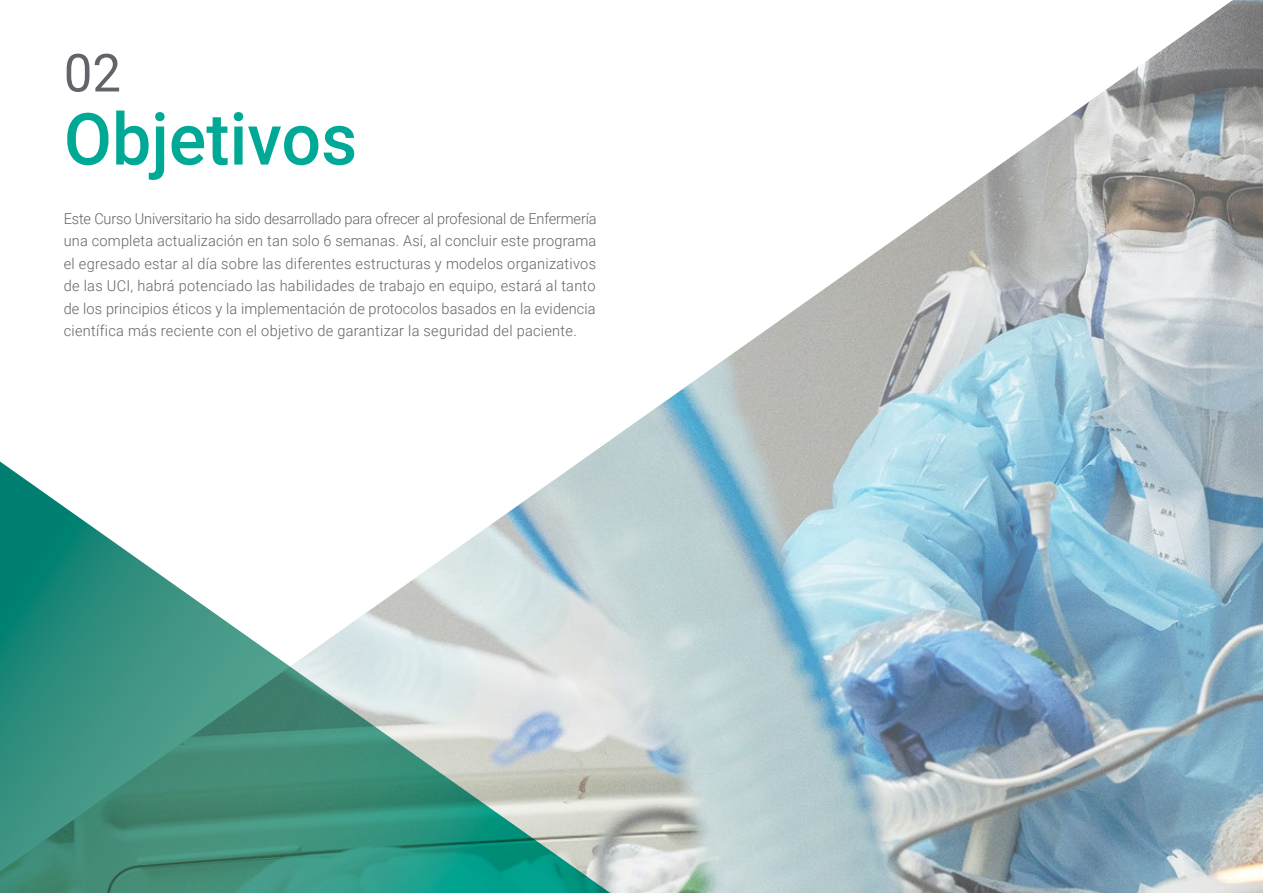
<style>
.page{position:relative;width:1263px;height:893px;background:#fff}
.page>*{position:absolute;margin:0;border:0;box-sizing:border-box;transform-origin:0 0}
.t1{font:500 72px "Roboto";color:#00a996}
.t2{font:52.5px "Roboto";color:#61646a}
.t3{font:300 15px/22.5px "Roboto";letter-spacing:.02em;color:#61646a;text-align:justify}
</style>
<div class="page">
<img style="left:602px;top:0;width:661px;height:893px">
<svg style="left:0;top:446px;width:640px;height:447px"></svg>
<h2 class="t2" style="left:64px;top:36px;width:59px">02</h2>
<h1 class="t1" style="left:64px;top:89px;width:295px">Objetivos</h1>
<p class="t3" style="left:64px;top:207px;width:534px">Este Curso Universitario ha sido desarrollado para ofrecer al profesional de Enfermería una completa actualización en tan solo 6 semanas. Así, al concluir este programa el egresado estar al día sobre las diferentes estructuras y modelos organizativos de las UCI, habrá potenciado las habilidades de trabajo en equipo, estará al tanto de los principios éticos y la implementación de protocolos basados en la evidencia científica más reciente con el objetivo de garantizar la seguridad del paciente.</p>
</div>
